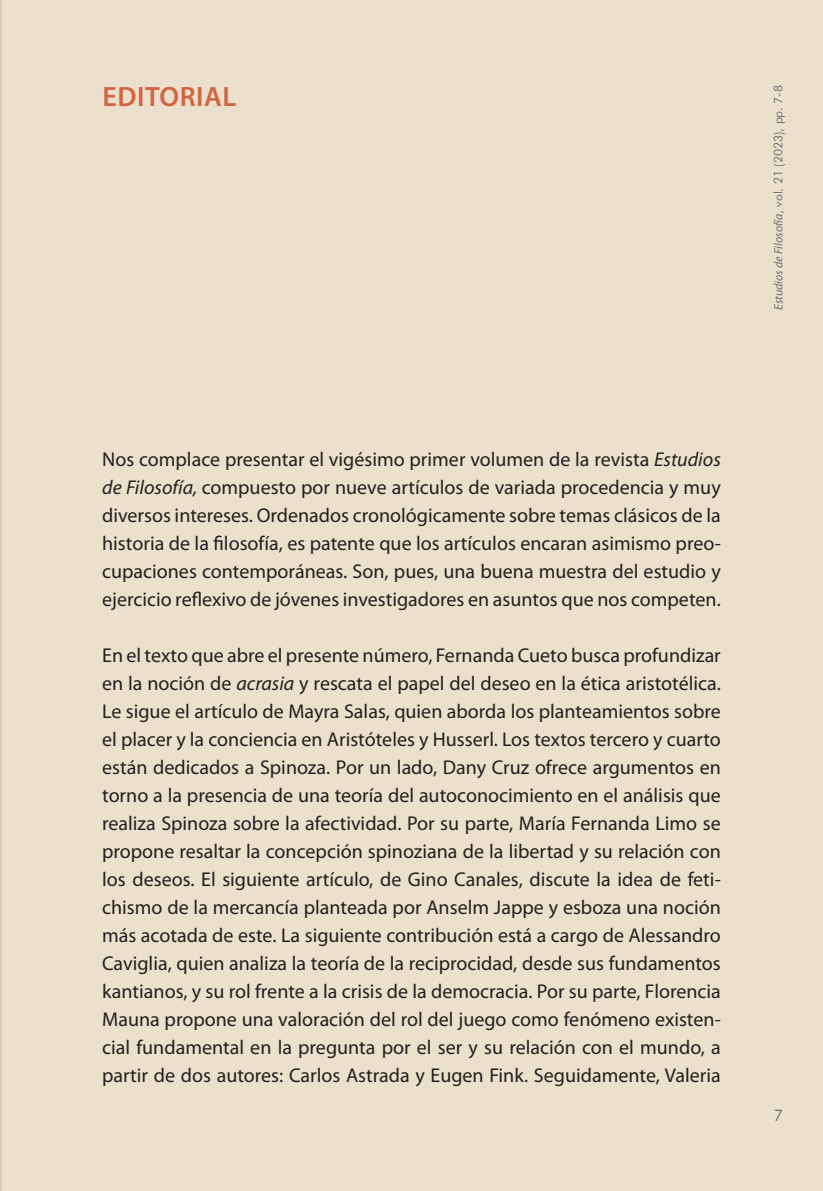
<style>
.page{position:relative;width:823px;height:1191px;background:#fff}
.page>*{position:absolute;margin:0;border:0;box-sizing:border-box;transform-origin:0 0}
.subtitulo{font:600 28px "Myriad Pro";letter-spacing:.02em;color:#d26441}
.Texto{font:20px/28px "Myriad Pro";color:#231f20;text-align:justify}
.Cenefa{font:16px "Futura BT";color:#6c6d70}
.Cenefa-2{font:12px "Futura BT";color:#6c6d70}
.s1{font-family:"Myriad Pro";font-style:italic}
.s2{font-style:italic}
</style>
<div class="page">
<hr style="left:0;top:0;width:2px;height:1191px;background:#dfccae">
<div style="left:2px;top:0;width:820px;height:1191px;background:#ebe0cc"></div>
<p class="subtitulo" style="left:102px;top:79px;width:135px">EDITORIAL</p>
<p class="Cenefa-2" style="left:770px;top:310px;width:226px;rotate:-90deg"><span class="s1">Estudios de Filosofía</span>, vol. 21 (2023), pp. 7-8</p>
<p class="Texto" style="left:102px;top:445px;width:619px">Nos complace presentar el vigésimo primer volumen de la revista <span class="s2">Estudios de Filosofía,</span> compuesto por nueve artículos de variada procedencia y muy diversos intereses. Ordenados cronológicamente sobre temas clásicos de la historia de la filosofía, es patente que los artículos encaran asimismo preo&shy;cupaciones contemporáneas. Son, pues, una buena muestra del estudio y ejercicio reflexivo de jóvenes investigadores en asuntos que nos competen.</p>
<p class="Texto" style="left:102px;top:641px;width:620px">En el texto que abre el presente número, Fernanda Cueto busca profundizar en la noción de <span class="s2">acrasia</span> y rescata el papel del deseo en la ética aristotélica.<br>Le sigue el artículo de Mayra Salas, quien aborda los planteamientos sobre el placer y la conciencia en Aristóteles y Husserl. Los textos tercero y cuarto están dedicados a Spinoza. Por un lado, Dany Cruz ofrece argumentos en torno a la presencia de una teoría del autoconocimiento en el análisis que realiza Spinoza sobre la afectividad. Por su parte, María Fernanda Limo se propone resaltar la concepción spinoziana de la libertad y su relación con los deseos. El siguiente artículo, de Gino Canales, discute la idea de feti&shy;chismo de la mercancía planteada por Anselm Jappe y esboza una noción más acotada de este. La siguiente contribución está a cargo de Alessandro Caviglia, quien analiza la teoría de la reciprocidad, desde sus fundamentos kantianos, y su rol frente a la crisis de la democracia. Por su parte, Florencia Mauna propone una valoración del rol del juego como fenómeno existen&shy;cial fundamental en la pregunta por el ser y su relación con el mundo, a partir de dos autores: Carlos Astrada y Eugen Fink. Seguidamente, Valeria</p>
<p class="Cenefa" style="left:773px;top:1105px;width:11px">7</p>
</div>
